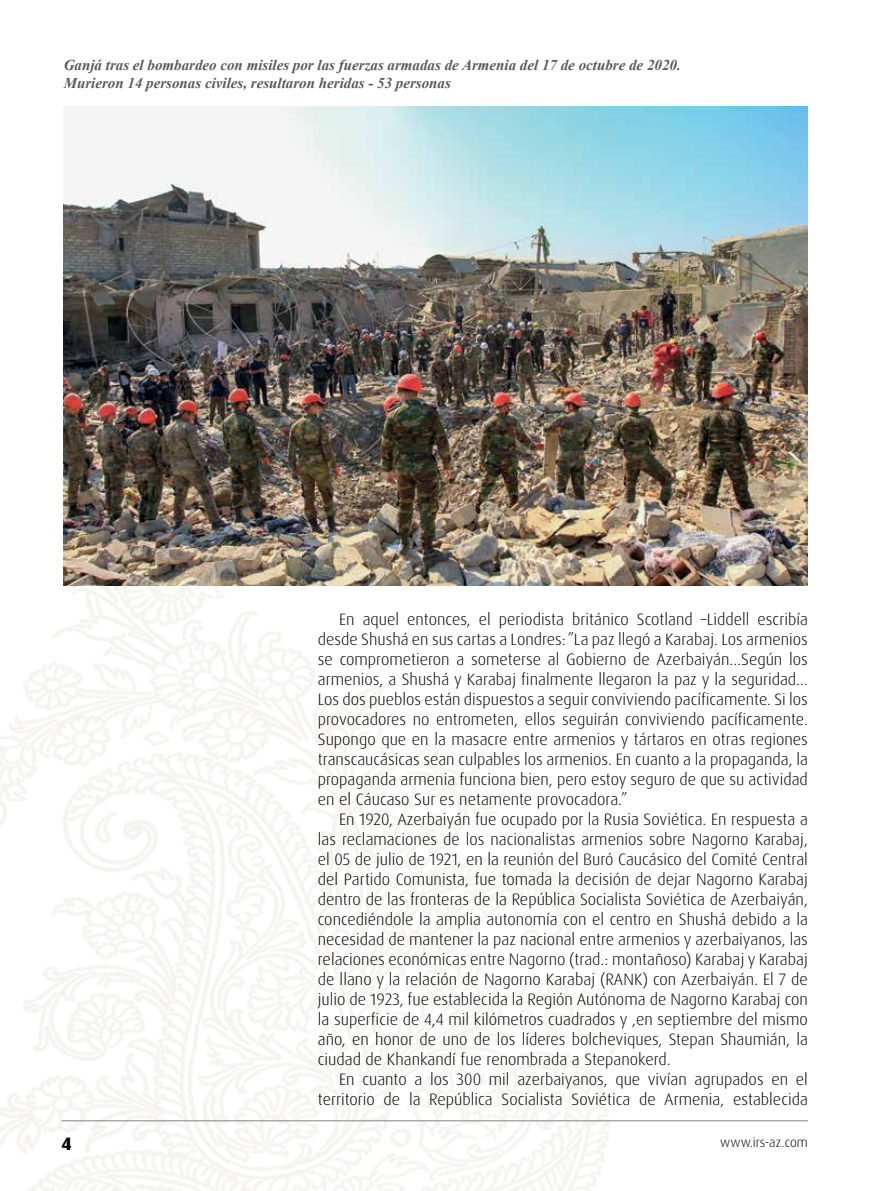
<style>
.page{position:relative;width:893px;height:1191px;background:#fff}
.page>*{position:absolute;margin:0;border:0;box-sizing:border-box;transform-origin:0 0}
.t1{font:800 18px "Dax Pro";color:#000}
.t2{font:300 16.5px/20px "Dax Pro";color:#000;text-align:justify}
.t3{font:italic 700 15px/18px "Times New Roman";color:#58595b}
.t4{font:300 13.5px "Dax Pro";color:#000}
</style>
<div class="page">
<img style="left:0;top:292px;width:659px;height:899px">
<img style="left:64px;top:106px;width:744px;height:479px">
<hr style="left:62px;top:1120px;width:746px;height:1px;background:#808285">
<p class="t3" style="left:64px;top:56px;width:618px">Ganjá tras el bombardeo con misiles por las fuerzas armadas de Armenia del 17 de octubre de 2020.<br>Murieron 14 personas civiles, resultaron heridas - 53 personas</p>
<p class="t2" style="left:318px;top:610px;width:492px;text-indent:21px">En aquel entonces, el periodista británico Scotland –Liddell escribía desde Shushá en sus cartas a Londres: ”La paz llegó a Karabaj. Los armenios se comprometieron a someterse al Gobierno de Azerbaiyán…Según los armenios, a Shushá y Karabaj finalmente llegaron la paz y la seguridad… Los dos pueblos están dispuestos a seguir conviviendo pacíficamente. Si los provocadores no entrometen, ellos seguirán conviviendo pacíficamente.<br>Supongo que en la masacre entre armenios y tártaros en otras regiones transcaucásicas sean culpables los armenios. En cuanto a la propaganda, la propaganda armenia funciona bien, pero estoy seguro de que su actividad en el Cáucaso Sur es netamente provocadora.”</p>
<p class="t2" style="left:318px;top:809px;width:492px;text-indent:21px">En 1920, Azerbaiyán fue ocupado por la Rusia Soviética. En respuesta a las reclamaciones de los nacionalistas armenios sobre Nagorno Karabaj, el 05 de julio de 1921, en la reunión del Buró Caucásico del Comité Central del Partido Comunista, fue tomada la decisión de dejar Nagorno Karabaj dentro de las fronteras de la República Socialista Soviética de Azerbaiyán, concediéndole la amplia autonomía con el centro en Shushá debido a la necesidad de mantener la paz nacional entre armenios y azerbaiyanos, las relaciones económicas entre Nagorno (trad.: montañoso) Karabaj y Karabaj de llano y la relación de Nagorno Karabaj (RANK) con Azerbaiyán. El 7 de julio de 1923, fue establecida la Región Autónoma de Nagorno Karabaj con la superficie de 4,4 mil kilómetros cuadrados y ,en septiembre del mismo año, en honor de uno de los líderes bolcheviques, Stepan Shaumián, la ciudad de Khankandí fue renombrada a Stepanokerd.</p>
<p class="t2" style="left:318px;top:1069px;width:492px;text-align:right">En cuanto a los 300 mil azerbaiyanos, que vivían agrupados en el territorio de la República Socialista Soviética de Armenia, establecida</p>
<p class="t1" style="left:62px;top:1131px;width:12px">4</p>
<p class="t4" style="left:720px;top:1133px;width:89px">www.irs-az.com</p>
</div>
